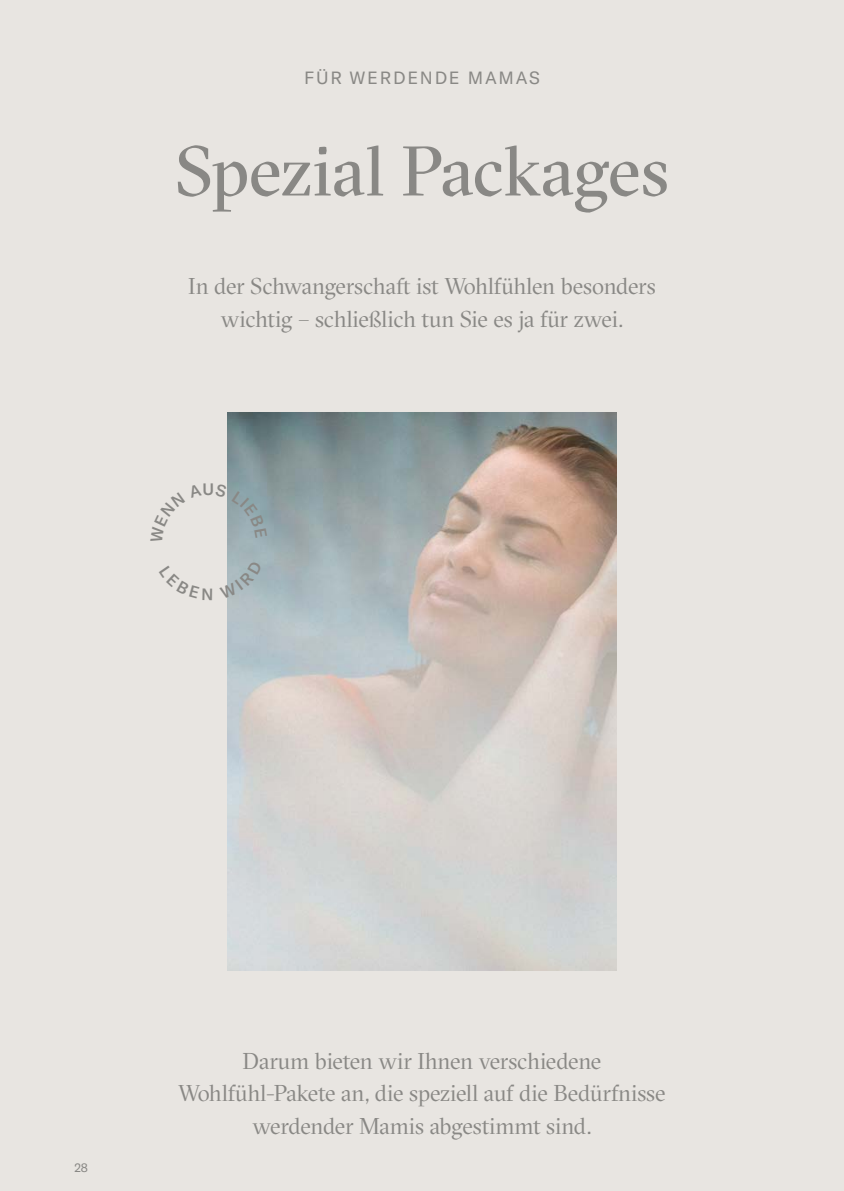
<style>
.page{position:relative;width:844px;height:1191px;background:#fff}
.page>*{position:absolute;margin:0;border:0;box-sizing:border-box;transform-origin:0 0}
.t1{font:70px "GT Sectra Fine";letter-spacing:-.005em;color:#898885}
.t2{font:22.75px/32.7px "GT Sectra Fine";letter-spacing:-.01em;color:#898885;text-align:center}
.t3{font:17.5px "GT America";letter-spacing:.1em;color:#898885}
.t4{font:500 16.28px "GT America";color:#898885}
.t5{font:12.25px "GT America";color:#898885}
</style>
<div class="page">
<div style="left:0;top:0;width:843px;height:1191px;background:#e8e5e1"></div>
<img style="left:227px;top:412px;width:389px;height:558px">
<svg style="left:227px;top:483px;width:40px;height:54px;background:#91a7ac"></svg>
<svg style="left:227px;top:560px;width:35px;height:39px"></svg>
<p class="t3" style="left:304px;top:67px;width:237px">FÜR WERDENDE MAMAS</p>
<h1 class="t1" style="left:175px;top:127px;width:495px">Spezial Packages</h1>
<p class="t2" style="left:188px;top:269px;width:469px">In der Schwangerschaft ist Wohlfühlen besonders wichtig – schließlich tun Sie es ja für zwei.</p>
<p class="t4" style="left:202px;top:479px;width:13px">U</p>
<p class="t5" style="left:74px;top:1160px;width:15px">28</p>
<p class="t2" style="left:178px;top:1044px;width:489px">Darum bieten wir Ihnen verschiedene<br>Wohlfühl-Pakete an, die speziell auf die Bedürfnisse werdender Mamis abgestimmt sind.</p>
</div>
